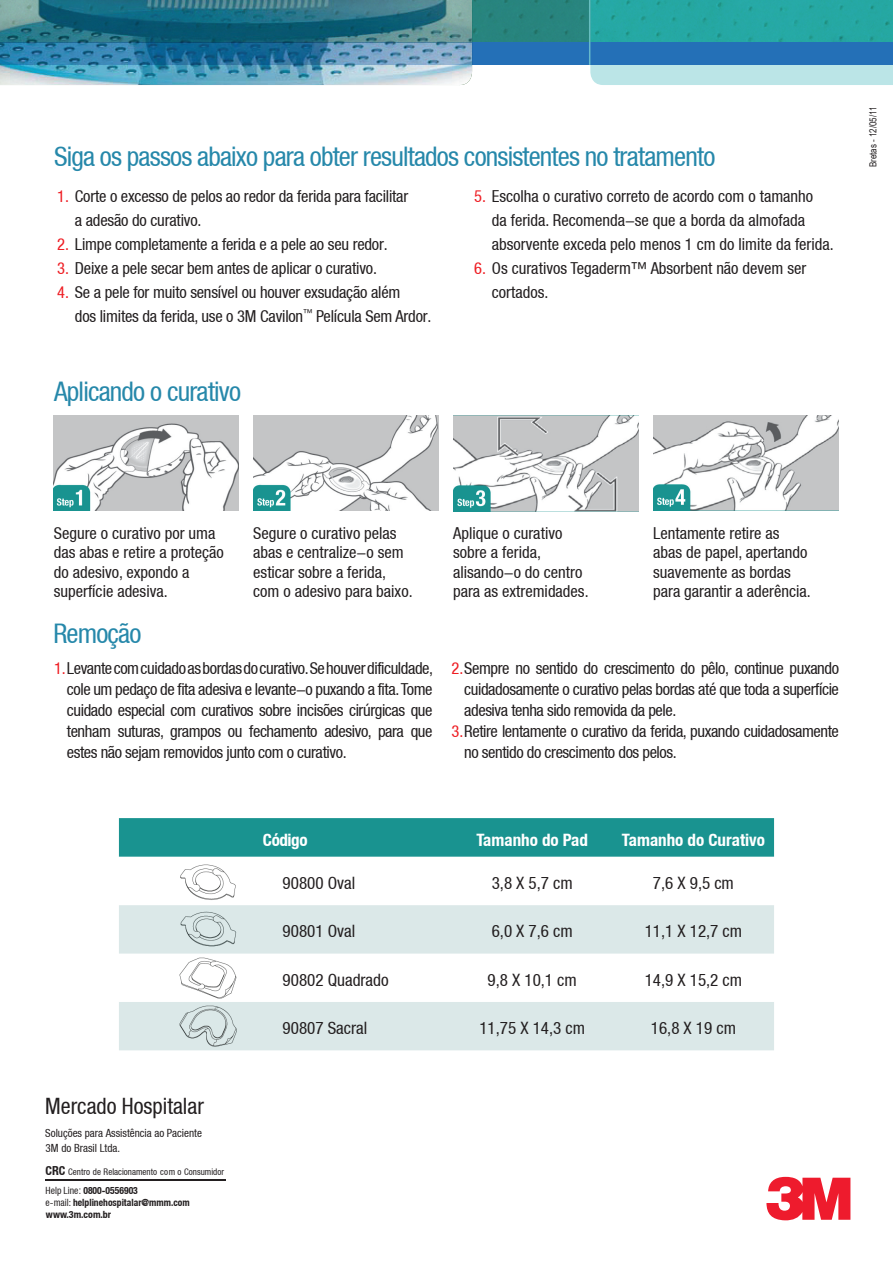
<style>
.page{position:relative;width:893px;height:1263px;background:#fff}
.page>*{position:absolute;margin:0;border:0;box-sizing:border-box;transform-origin:0 0}
.t1{font:condensed 27px "Helvetica Neue";letter-spacing:-.03em;color:#2688aa}
.t2{font:condensed 22.5px "Helvetica Neue";color:#231f20}
.t3{font:condensed 17.1px "Helvetica Neue";color:#231f20}
.t4{font:700 condensed 17.1px "Helvetica Neue";color:#fff}
.t5{font:condensed 16.5px/19.5px "Helvetica Neue";letter-spacing:-.01em;color:#231f20}
.t6{font:condensed 11.25px/14.9px "Helvetica Neue";color:#231f20}
.t7{font:700 condensed 9.9px "Helvetica Neue";color:#231f20;scale:.96 1}
.t8{font:700 condensed 9.9px "Helvetica Neue";color:#231f20}
.t9{font:9.75px "Arial Narrow";color:#231f20}
.t10{font:condensed 9.15px "Helvetica Neue";color:#231f20}
.s1{color:#ee1d23}
.s2{font-weight:700;font-size:12.45px}
.s3{font-weight:400}
.s4{font-family:"Swiss 721 BT";font-weight:400}
</style>
<div class="page">
<svg style="left:766px;top:1177px;width:84px;height:43px"></svg>
<hr style="left:46px;top:1179px;width:180px;height:1px;background:#231f20">
<img style="left:54px;top:416px;width:185px;height:94px">
<img style="left:253px;top:416px;width:186px;height:94px">
<img style="left:453px;top:416px;width:186px;height:95px">
<img style="left:653px;top:416px;width:186px;height:95px">
<div style="left:119px;top:818px;width:655px;height:39px;background:#199390"></div>
<svg style="left:119px;top:905px;width:655px;height:145px;fill:#dbe8e8"></svg>
<img style="left:180px;top:864px;width:56px;height:36px">
<img style="left:177px;top:906px;width:63px;height:45px">
<img style="left:177px;top:955px;width:63px;height:45px">
<img style="left:177px;top:1004px;width:63px;height:44px">
<div style="left:472px;top:0;width:421px;height:51px;background:#28847e"></div>
<svg style="left:590px;top:0;width:303px;height:85px;background:#54bab8"></svg>
<div style="left:472px;top:43px;width:421px;height:22px;background:#2470b7"></div>
<hr style="left:589px;top:0;width:1px;height:65px;background:#77ccd0">
<img style="left:0;top:0;width:472px;height:85px">
<h1 class="t1" style="left:54px;top:141px;width:663px">Siga os passos abaixo para obter resultados consistentes no tratamento</h1>
<p class="t5" style="left:75px;top:184px;width:335px;line-height:24px;text-indent:-18px"><span class="s1">1.</span> Corte o excesso de pelos ao redor da ferida para facilitar a adesão do curativo.</p>
<p class="t5" style="left:57px;top:234px;width:332px"><span class="s1">2.</span> Limpe completamente a ferida e a pele ao seu redor.</p>
<p class="t5" style="left:57px;top:258px;width:321px"><span class="s1">3.</span> Deixe a pele secar bem antes de aplicar o curativo.</p>
<p class="t5" style="left:75px;top:280px;width:358px;line-height:24px;text-indent:-18px"><span class="s1">4.</span> Se a pele for muito sensível ou houver exsudação além<br>dos limites da ferida, use o 3M Cavilon<sup>™</sup> Película Sem Ardor.</p>
<h1 class="t1" style="left:54px;top:376px;width:189px">Aplicando o curativo</h1>
<p class="t5" style="left:492px;top:184px;width:343px;line-height:24px;text-indent:-18px"><span class="s1">5.</span> Escolha o curativo correto de acordo com o tamanho<br>da ferida. Recomenda-se que a borda da almofada absorvente exceda pelo menos 1 cm do limite da ferida.</p>
<p class="t5" style="left:492px;top:256px;width:316px;line-height:24px;text-indent:-18px"><span class="s1">6.</span> Os curativos Tegaderm™ Absorbent não devem ser cortados.</p>
<p class="t9" style="left:866px;top:167px;width:62px;rotate:-90deg">Bretas - 12/05/11</p>
<p class="t5" style="left:54px;top:523px;width:172px">Segure o curativo por uma das abas e retire a proteção do adesivo, expondo a superfície adesiva.</p>
<p class="t5" style="left:453px;top:523px;width:137px">Aplique o curativo sobre a ferida, alisando-o do centro para as extremidades.</p>
<p class="t5" style="left:653px;top:523px;width:159px">Lentamente retire as abas de papel, apertando suavemente as bordas para garantir a aderência.</p>
<p class="t5" style="left:253px;top:523px;width:161px">Segure o curativo pelas abas e centralize-o sem esticar sobre a ferida, com o adesivo para baixo.</p>
<h1 class="t1" style="left:53px;top:618px;width:90px">Remoção</h1>
<p class="t5" style="left:54px;top:658px;width:381px"><span class="s1">1.</span>Levante com cuidado as bordas do curativo. Se houver dificuldade,</p>
<p class="t5" style="left:451px;top:658px;width:389px"><span class="s1">2.</span>Sempre no sentido do crescimento do pêlo, continue puxando</p>
<p class="t5" style="left:67px;top:678px;width:367px;line-height:21px;text-align:justify">cole um pedaço de fita adesiva e levante-o puxando a fita. Tome cuidado especial com curativos sobre incisões cirúrgicas que tenham suturas, grampos ou fechamento adesivo, para que estes não sejam removidos junto com o curativo.</p>
<p class="t5" style="left:464px;top:678px;width:376px;line-height:21px">cuidadosamente o curativo pelas bordas até que toda a superfície adesiva tenha sido removida da pele.</p>
<p class="t5" style="left:451px;top:721px;width:389px"><span class="s1">3.</span>Retire lentamente o curativo da ferida, puxando cuidadosamente</p>
<p class="t5" style="left:464px;top:742px;width:214px">no sentido do crescimento dos pelos.</p>
<h2 class="t2" style="left:45px;top:1093px;width:160px">Mercado Hospitalar</h2>
<p class="t6" style="left:45px;top:1126px;width:158px">Soluções para Assistência ao Paciente<br>3M do Brasil Ltda.</p>
<p class="t10" style="left:46px;top:1166px;width:180px"><span class="s2">CRC</span> Centro de Relacionamento com o Consumidor</p>
<p class="t7" style="left:46px;top:1184px;width:98px"><span class="s3">Help Line</span><span class="s4">:</span> 0800-0556903</p>
<p class="t8" style="left:46px;top:1209px;width:67px">www.3m.com.br</p>
<p class="t7" style="left:46px;top:1197px;width:152px"><span class="s3">e-mail:</span> helplinehospitalar@mmm.com</p>
<p class="t4" style="left:263px;top:829px;width:46px">Código</p>
<p class="t4" style="left:476px;top:829px;width:113px">Tamanho do Pad</p>
<p class="t4" style="left:622px;top:829px;width:144px">Tamanho do Curativo</p>
<p class="t3" style="left:283px;top:873px;width:74px">90800 Oval</p>
<p class="t3" style="left:492px;top:873px;width:83px">3,8 X 5,7 cm</p>
<p class="t3" style="left:653px;top:873px;width:83px">7,6 X 9,5 cm</p>
<p class="t3" style="left:283px;top:921px;width:74px">90801 Oval</p>
<p class="t3" style="left:492px;top:921px;width:83px">6,0 X 7,6 cm</p>
<p class="t3" style="left:645px;top:921px;width:99px">11,1 X 12,7 cm</p>
<p class="t3" style="left:283px;top:970px;width:108px">90802 Quadrado</p>
<p class="t3" style="left:488px;top:970px;width:91px">9,8 X 10,1 cm</p>
<p class="t3" style="left:645px;top:970px;width:99px">14,9 X 15,2 cm</p>
<p class="t3" style="left:283px;top:1018px;width:86px">90807 Sacral</p>
<p class="t3" style="left:479px;top:1018px;width:107px">11,75 X 14,3 cm</p>
<p class="t3" style="left:651px;top:1018px;width:87px">16,8 X 19 cm</p>
</div>
